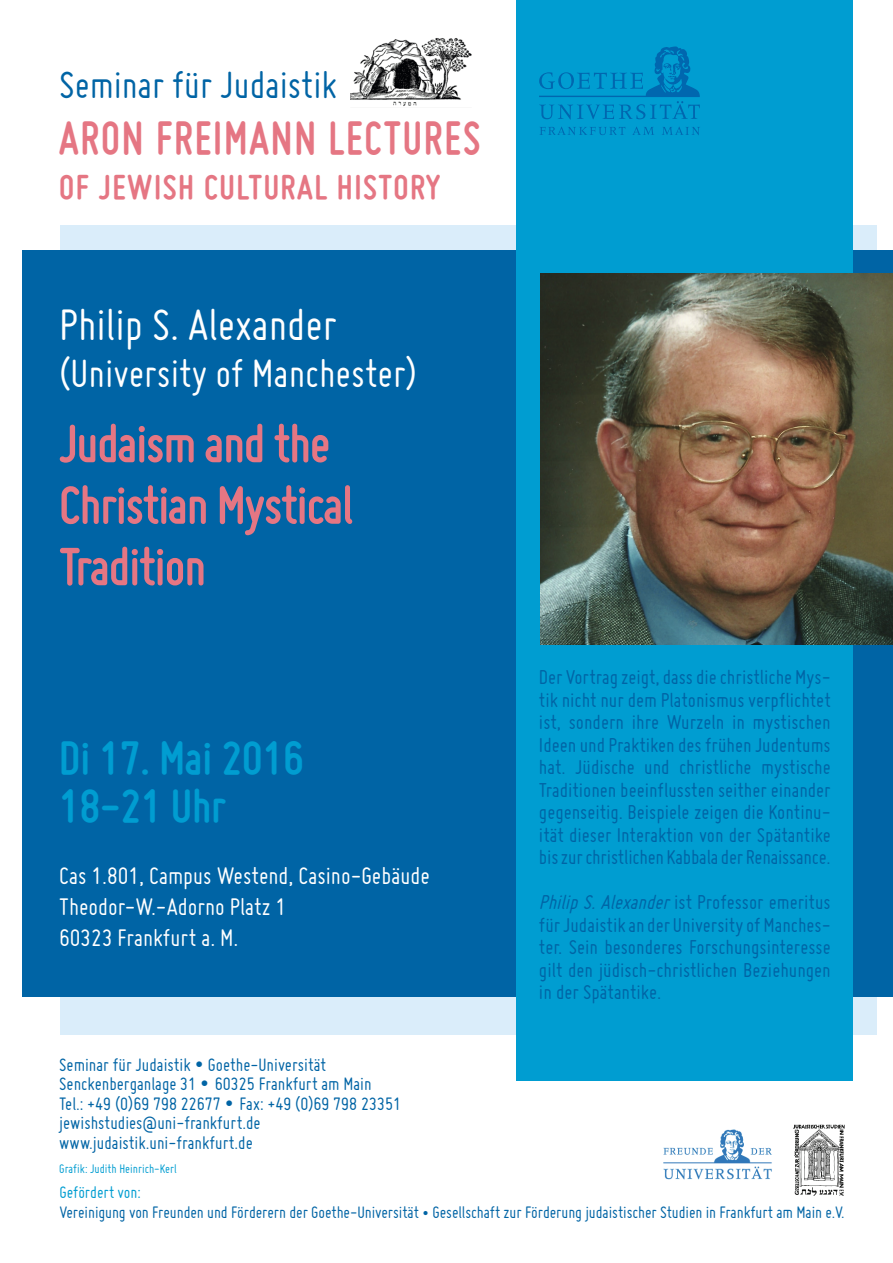
<style>
.page{position:relative;width:893px;height:1263px;background:#fff}
.page>*{position:absolute;margin:0;border:0;box-sizing:border-box;transform-origin:0 0}
.t1{font:700 56.25px/61.5px "Miso";letter-spacing:-.02em;color:#e57683}
.t2{font:700 49.88px/47.7px "Miso";color:#009dd1}
.t3{font:700 49.88px "Miso";letter-spacing:.04em;color:#e57683;scale:.91 1}
.t4{font:47.7px "Miso";color:#fff}
.t5{font:42.75px "Miso";color:#fff}
.t6{font:41.17px "Miso";color:#0064a5}
.t7{font:700 36.83px "Miso";letter-spacing:.04em;color:#e57683}
.t8{font:26.03px/31.2px "Miso";color:#fff}
.t9{font:21.75px/22.5px "Miso";color:#0064a5;text-align:justify}
.t10{font:19.5px/19.5px "Miso";color:#0064a5}
.t11{font:18px/19.5px "Miso";letter-spacing:-.005em;color:#0064a5}
.t12{font:13.5px "Miso";color:#009dd1}
.s1{font-family:"Bell Gothic Std";font-weight:700}
.s2{font-style:italic}
.s3{color:#009dd1}
.s4{font-family:"Bell Gothic Std";font-weight:700;font-size:14.25px}
</style>
<div class="page">
<div style="left:60px;top:225px;width:816px;height:809px;background:#daedfa"></div>
<div style="left:23px;top:250px;width:870px;height:747px;background:#0064a5"></div>
<div style="left:517px;top:0;width:336px;height:1080px;background:#009dd1"></div>
<svg style="left:539px;top:46px;width:161px;height:74px"></svg>
<svg style="left:540px;top:127px;width:85px;height:8px"></svg>
<svg style="left:632px;top:127px;width:22px;height:8px"></svg>
<svg style="left:662px;top:127px;width:38px;height:8px"></svg>
<img style="left:351px;top:38px;width:120px;height:68px">
<img style="left:793px;top:1124px;width:52px;height:72px">
<img style="left:663px;top:1129px;width:109px;height:51px">
<img style="left:540px;top:273px;width:353px;height:371px">
<h3 class="t6" style="left:59px;top:62px;width:279px">Seminar für Judaistik</h3>
<h2 class="t3" style="left:59px;top:110px;width:464px">ARON FREIMANN LECTURES</h2>
<h3 class="t7" style="left:59px;top:167px;width:383px">OF JEWISH CULTURAL HISTORY</h3>
<h3 class="t4" style="left:59px;top:298px;width:279px">Philip S. Alexander</h3>
<h3 class="t5" style="left:59px;top:349px;width:359px">(University of Manchester)</h3>
<h1 class="t1" style="left:59px;top:412px;width:295px">Judaism and the<br>Christian Mystical<br>Tradition</h1>
<h2 class="t2" style="left:59px;top:733px;width:246px">Di 17. Mai 2016<br>18-21 Uhr</h2>
<p class="t8" style="left:59px;top:860px;width:372px">Cas 1.801, Campus Westend, Casino-Gebäude<br>Theodor-W.-Adorno Platz 1<br>60323 Frankfurt a. M.</p>
<p class="t10" style="left:59px;top:1054px;width:343px">Seminar für Judaistik <span class="s1">•</span> Goethe-Universität Senckenberganlage 31 <span class="s1">•</span> 60325 Frankfurt am Main<br>Tel.: +49 (0)69 798 22677 <span class="s1">•</span> Fax: +49 (0)69 798 23351 jewishstudies@uni-frankfurt.de www.judaistik.uni-frankfurt.de</p>
<p class="t12" style="left:59px;top:1161px;width:119px">Grafik: Judith Heinrich-Kerl</p>
<p class="t9" style="left:539px;top:666px;width:293px">Der Vortrag zeigt, dass die christliche Mys&shy;tik nicht nur dem Platonismus verpflichtet ist, sondern ihre Wurzeln in mystischen Ideen und Praktiken des frühen Judentums hat. Jüdische und christliche mystische Traditionen beeinflussten seither einander gegenseitig. Beispiele zeigen die Kontinu&shy;ität dieser Interaktion von der Spätantike bis zur christlichen Kabbala der Renaissance.</p>
<p class="t9" style="left:539px;top:891px;width:293px"><span class="s2">PhilipS.Alexander</span>ist Professor emeritus für Judaistik an der University of Manches&shy;ter. Sein besonderes Forschungsinteresse gilt den jüdisch-christlichen Beziehungen in der Spätantike.</p>
<p class="t11" style="left:60px;top:1182px;width:787px"><span class="s3">Gefördert von:<br></span>Vereinigung von Freunden und Förderern der Goethe-Universität <span class="s4">•</span> Gesellschaft zur Förderung judaistischer Studien in Frankfurt am Main e.V.</p>
</div>
